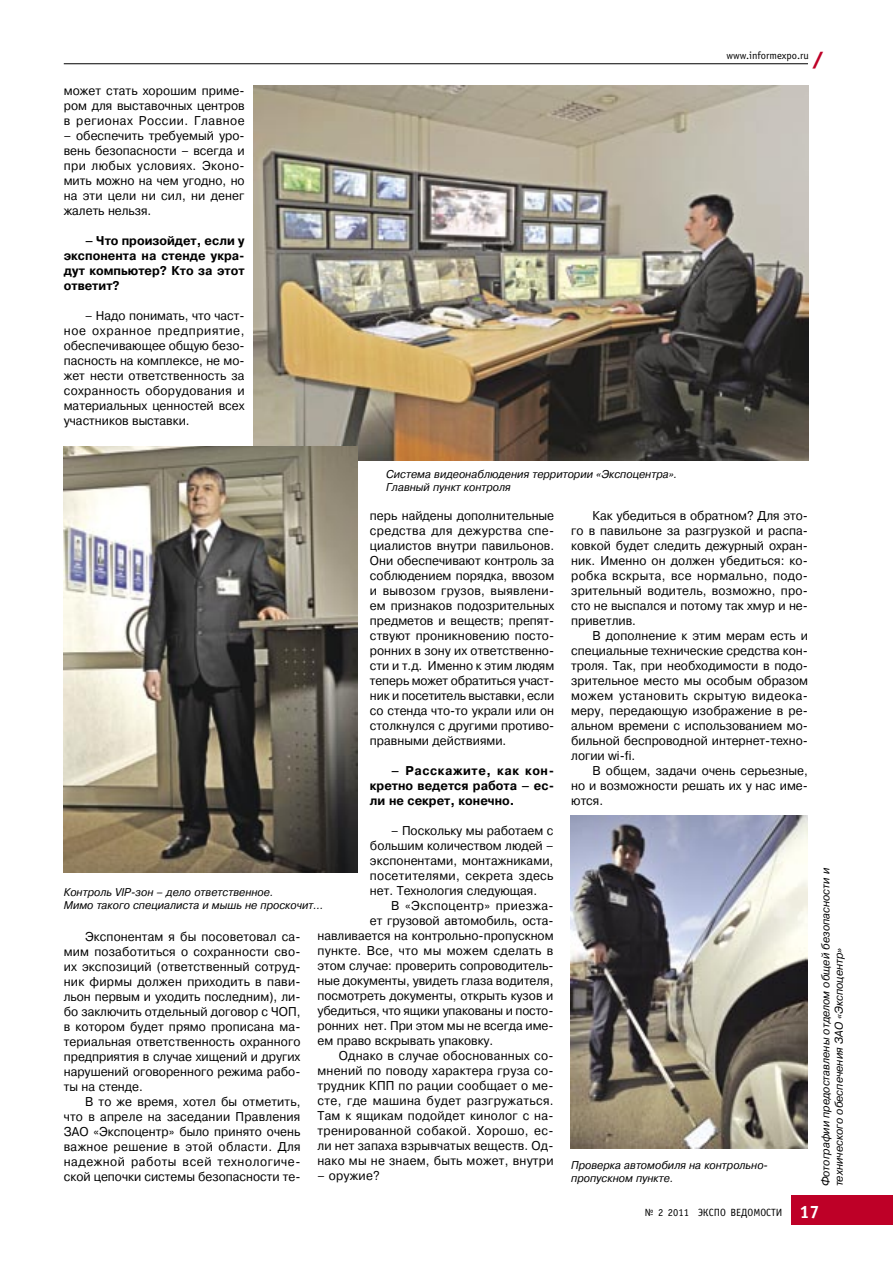
<style>
.page{position:relative;width:893px;height:1263px;background:#fff}
.page>*{position:absolute;margin:0;border:0;box-sizing:border-box;transform-origin:0 0}
.Page_Number{font:700 18px "Officina Sans C";color:#fff}
.t1{font:700 18px "Futuris XC";color:#be0027;scale:1.2 1}
.Основной_текст_PragmC{font:12.75px/15px "Pragmatica C";color:#000;text-align:justify;scale:.95 1}
.Основной_текст_PragmC-2{font:700 12.75px/15px "Pragmatica C";color:#000;text-align:justify;scale:.95 1}
.Основной_текст_PragmC-3{font:12.75px "Pragmatica C";letter-spacing:.02em;color:#000;scale:.95 1}
.Основной_текст_PragmC-4{font:12.75px "Pragmatica C";letter-spacing:.035em;color:#000;scale:.95 1}
.Подпись_к_рисункам{font:italic 11.25px/12.8px "Pragmatica C";color:#000;scale:.95 1}
.Колонтитул{font:10.5px "Officina Sans C";color:#000}
.Рубрика{font:10.5px "Officina Sans C";color:#000}
</style>
<div class="page">
<div style="left:791px;top:1195px;width:102px;height:30px;background:#be0027"></div>
<hr style="left:64px;top:63px;width:744px;height:1px;background:#000">
<img style="left:253px;top:85px;width:555px;height:375px">
<img style="left:570px;top:815px;width:238px;height:333px">
<img style="left:64px;top:446px;width:293px;height:426px">
<p class="Основной_текст_PragmC" style="left:64px;top:83px;width:192px">может стать хорошим приме&shy;ром для выставочных центров в регионах России. Главное</p>
<p class="Основной_текст_PragmC" style="left:64px;top:128px;width:192px">– обеспечить требуемый уро&shy;вень безопасности – всегда и при любых условиях. Эконо&shy;мить можно на чем угодно, но на эти цели ни сил, ни денег жалеть нельзя.</p>
<p class="Основной_текст_PragmC-2" style="left:64px;top:233px;width:192px;text-indent:21px">– Что произойдет, если у экспонента на стенде укра&shy;дут компьютер? Кто за этот ответит?</p>
<p class="Основной_текст_PragmC" style="left:64px;top:308px;width:192px;text-indent:21px">– Надо понимать, что част&shy;ное охранное предприятие, обеспечивающее общую безо&shy;пасность на комплексе, не мо&shy;жет нести ответственность за сохранность оборудования и материальных ценностей всех участников выставки.</p>
<p class="Рубрика" style="left:726px;top:50px;width:84px">www.informexpo.ru</p>
<p class="t1" style="left:812px;top:49px;width:11px">/</p>
<p class="Подпись_к_рисункам" style="left:386px;top:468px;width:308px">Система видеонаблюдения территории «Экспоцентра».</p>
<p class="Подпись_к_рисункам" style="left:386px;top:481px;width:133px">Главный пункт контроля</p>
<p class="Основной_текст_PragmC" style="left:370px;top:508px;width:195px">перь найдены дополнительные средства для дежурства спе&shy;циалистов внутри павильонов.<br>Они обеспечивают контроль за соблюдением порядка, ввозом и вывозом грузов, выявлени&shy;ем признаков подозрительных предметов и веществ; препят&shy;ствуют проникновению посто&shy;ронних в зону их ответственно&shy;сти и т.д. Именно к этим людям теперь может обратиться участ&shy;ник и посетитель выставки, если со стенда что-то украли или он столкнулся с другими противо&shy;правными действиями.</p>
<p class="Основной_текст_PragmC-2" style="left:370px;top:763px;width:195px;text-indent:21px">– Расскажите, как кон&shy;кретно ведется работа – ес&shy;ли не секрет, конечно.</p>
<p class="Основной_текст_PragmC" style="left:370px;top:823px;width:195px;text-indent:21px">– Поскольку мы работаем с большим количеством людей – экспонентами, монтажниками, посетителями, секрета здесь нет. Технология следующая.</p>
<p class="Основной_текст_PragmC-4" style="left:391px;top:899px;width:172px">В «Экспоцентр» приезжа-</p>
<p class="Основной_текст_PragmC" style="left:370px;top:913px;width:195px">ет грузовой автомобиль, оста-</p>
<p class="Основной_текст_PragmC" style="left:317px;top:928px;width:250px">навливается на контрольно-пропускном</p>
<p class="Основной_текст_PragmC-3" style="left:317px;top:944px;width:250px">пункте. Все, что мы можем сделать в</p>
<p class="Основной_текст_PragmC" style="left:317px;top:958px;width:250px">этом случае: проверить сопроводитель-</p>
<p class="Основной_текст_PragmC" style="left:317px;top:973px;width:250px">ные документы, увидеть глаза водителя,</p>
<p class="Основной_текст_PragmC" style="left:317px;top:988px;width:250px">посмотреть документы, открыть кузов и</p>
<p class="Основной_текст_PragmC" style="left:317px;top:1003px;width:250px">убедиться, что ящики упакованы и посто-</p>
<p class="Основной_текст_PragmC" style="left:317px;top:1018px;width:250px">ронних нет. При этом мы не всегда име-</p>
<p class="Основной_текст_PragmC" style="left:317px;top:1033px;width:187px">ем право вскрывать упаковку.</p>
<p class="Основной_текст_PragmC" style="left:317px;top:1048px;width:250px;text-indent:21px">Однако в случае обоснованных со&shy;мнений по поводу характера груза со&shy;трудник КПП по рации сообщает о ме&shy;сте, где машина будет разгружаться.<br>Там к ящикам подойдет кинолог с на&shy;тренированной собакой. Хорошо, ес&shy;ли нет запаха взрывчатых веществ. Од&shy;нако мы не знаем, быть может, внутри</p>
<p class="Основной_текст_PragmC" style="left:317px;top:1168px;width:67px">– оружие?</p>
<p class="Подпись_к_рисункам" style="left:64px;top:886px;width:275px">Контроль VIP-зон – дело ответственное.<br>Мимо такого специалиста и мышь не проскочит...</p>
<p class="Основной_текст_PragmC" style="left:64px;top:929px;width:251px;text-indent:21px">Экспонентам я бы посоветовал са&shy;мим позаботиться о сохранности сво&shy;их экспозиций (ответственный сотруд&shy;ник фирмы должен приходить в пави&shy;льон первым и уходить последним), ли&shy;бо заключить отдельный договор с ЧОП, в котором будет прямо прописана ма&shy;териальная ответственность охранного предприятия в случае хищений и других нарушений оговоренного режима рабо&shy;ты на стенде.</p>
<p class="Основной_текст_PragmC" style="left:64px;top:1094px;width:251px;text-indent:21px">В то же время, хотел бы отметить, что в апреле на заседании Правления ЗАО «Экспоцентр» было принято очень важное решение в этой области. Для надежной работы всей технологиче&shy;ской цепочки системы безопасности те-</p>
<p class="Основной_текст_PragmC" style="left:571px;top:508px;width:251px;text-indent:21px">Как убедиться в обратном? Для это&shy;го в павильоне за разгрузкой и распа&shy;ковкой будет следить дежурный охран&shy;ник. Именно он должен убедиться: ко&shy;робка вскрыта, все нормально, подо&shy;зрительный водитель, возможно, про&shy;сто не выспался и потому так хмур и не&shy;приветлив.</p>
<p class="Основной_текст_PragmC" style="left:571px;top:628px;width:251px;text-indent:21px">В дополнение к этим мерам есть и специальные технические средства кон&shy;троля. Так, при необходимости в подо&shy;зрительное место мы особым образом можем установить скрытую видеока&shy;меру, передающую изображение в ре&shy;альном времени с использованием мо&shy;бильной беспроводной интернет-техно&shy;логии wi-fi.</p>
<p class="Основной_текст_PragmC" style="left:571px;top:763px;width:251px;text-indent:21px">В общем, задачи очень серьезные, но и возможности решать их у нас име&shy;ются.</p>
<p class="Подпись_к_рисункам" style="left:571px;top:1159px;width:209px">Проверка автомобиля на контрольно&shy;пропускном пункте.</p>
<p class="Подпись_к_рисункам" style="left:819px;top:1186px;width:337px;line-height:13.5px;rotate:-90deg">Фотографии предоставлены отделом общей безопасности и технического обеспечения ЗАО «Экспоцентр»</p>
<p class="Колонтитул" style="left:645px;top:1207px;width:139px">№ 2 2011 ЭКСПО ВЕДОМОСТИ</p>
<p class="Page_Number" style="left:799px;top:1201px;width:22px">17</p>
</div>
